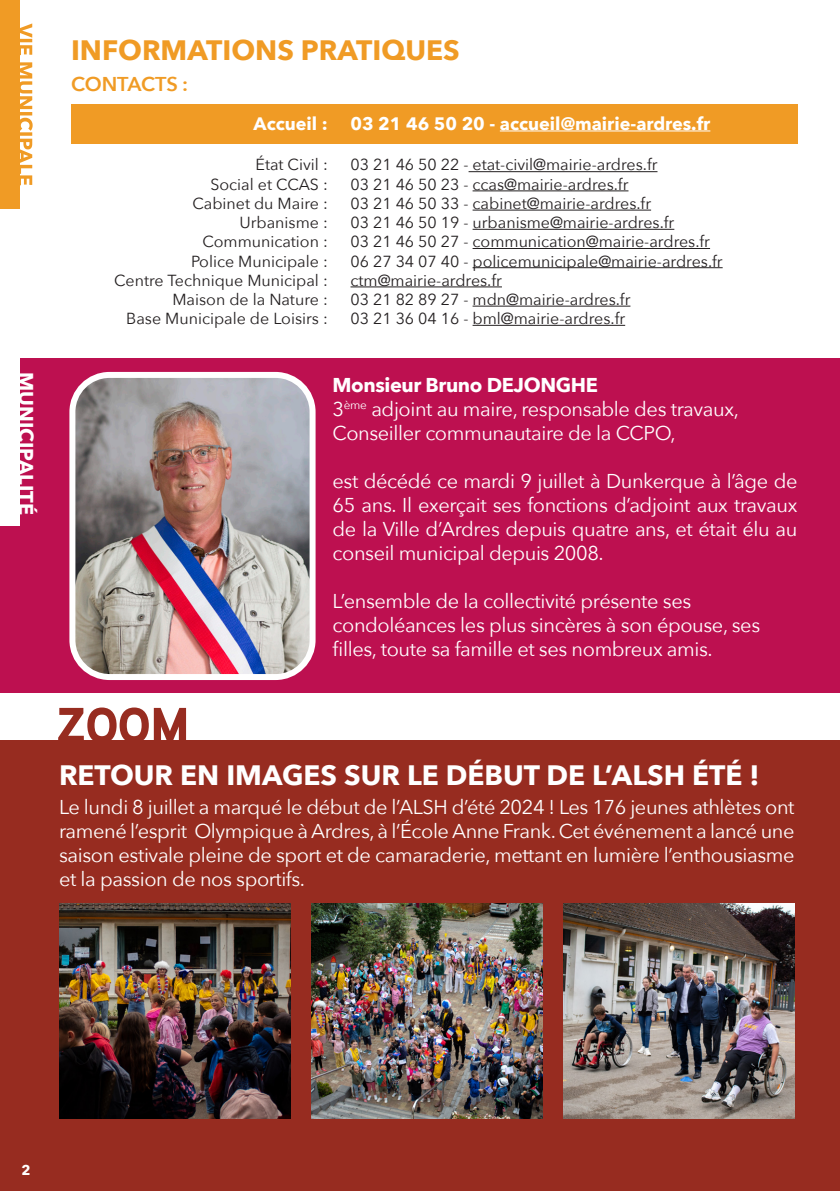
<style>
.page{position:relative;width:840px;height:1191px;background:#fff}
.page>*{position:absolute;margin:0;border:0;box-sizing:border-box;transform-origin:0 0}
.t1{font:700 28px "Avenir Next";color:#fff}
.t2{font:700 28px "Avenir Next";color:#f09b25}
.t3{font:20px/24px "Avenir Next";letter-spacing:-.02em;color:#fff;text-align:justify}
.t4{font:700 20px "Avenir Next";letter-spacing:-.02em;color:#fff}
.t5{font:700 20px "Avenir Next";color:#fff}
.t6{font:600 20px "Avenir Next";letter-spacing:-.005em;color:#f09b25}
.t7{font:700 18px "Avenir Next";color:#fff}
.t8{font:16px "Avenir Next";color:#231f20}
.t9{font:700 14px "Avenir Next";color:#fff}
</style>
<div class="page">
<div style="left:0;top:740px;width:839px;height:451px;background:#972c20"></div>
<hr style="left:468px;top:171px;width:189px;height:1px;background:#231f20">
<hr style="left:472px;top:190px;width:156px;height:1px;background:#231f20">
<hr style="left:472px;top:210px;width:178px;height:1px;background:#231f20">
<hr style="left:472px;top:229px;width:202px;height:1px;background:#231f20">
<hr style="left:472px;top:248px;width:237px;height:1px;background:#231f20">
<hr style="left:472px;top:267px;width:250px;height:1px;background:#231f20">
<hr style="left:350px;top:286px;width:151px;height:1px;background:#231f20">
<hr style="left:472px;top:306px;width:158px;height:1px;background:#231f20">
<hr style="left:472px;top:325px;width:152px;height:1px;background:#231f20">
<div style="left:71px;top:104px;width:726px;height:40px;background:#f09b25"></div>
<hr style="left:499px;top:130px;width:211px;height:1px;background:#fff">
<div style="left:0;top:358px;width:839px;height:335px;background:#bd1050"></div>
<div style="left:0;top:330px;width:20px;height:196px;background:#fff"></div>
<div style="left:0;top:0;width:19px;height:209px;background:#f09b25"></div>
<svg style="left:19px;top:23px;width:14px;height:162px"></svg>
<img style="left:76px;top:379px;width:232px;height:294px">
<div style="left:69px;top:372px;width:246px;height:308px;border:6px solid #fff;border-radius:37px"></div>
<svg style="left:58px;top:707px;width:128px;height:33px"></svg>
<img style="left:311px;top:903px;width:231px;height:216px">
<img style="left:59px;top:903px;width:231px;height:216px">
<img style="left:563px;top:903px;width:231px;height:216px">
<p class="t5" style="left:43px;top:372px;width:145px;rotate:90deg">MUNICIPALITÉ</p>
<p class="t2" style="left:71px;top:26px;width:390px">INFORMATIONS PRATIQUES</p>
<p class="t6" style="left:71px;top:66px;width:118px">CONTACTS :</p>
<p class="t7" style="left:253px;top:108px;width:76px">Accueil :</p>
<p class="t7" style="left:350px;top:108px;width:361px">03 21 46 50 20 - accueil@mairie-ardres.fr</p>
<p class="t8" style="left:255px;top:151px;width:74px">État Civil :</p>
<p class="t8" style="left:210px;top:171px;width:119px">Social et CCAS :</p>
<p class="t8" style="left:192px;top:190px;width:137px">Cabinet du Maire :</p>
<p class="t8" style="left:239px;top:209px;width:90px">Urbanisme :</p>
<p class="t8" style="left:202px;top:228px;width:127px">Communication :</p>
<p class="t8" style="left:191px;top:247px;width:138px">Police Municipale :</p>
<p class="t8" style="left:114px;top:267px;width:215px">Centre Technique Municipal :</p>
<p class="t8" style="left:172px;top:286px;width:157px">Maison de la Nature :</p>
<p class="t8" style="left:126px;top:305px;width:203px">Base Municipale de Loisirs :</p>
<p class="t8" style="left:350px;top:151px;width:308px">03 21 46 50 22 - etat-civil@mairie-ardres.fr</p>
<p class="t8" style="left:350px;top:171px;width:279px">03 21 46 50 23 - ccas@mairie-ardres.fr</p>
<p class="t8" style="left:350px;top:190px;width:302px">03 21 46 50 33 - cabinet@mairie-ardres.fr</p>
<p class="t8" style="left:350px;top:209px;width:325px">03 21 46 50 19 - urbanisme@mairie-ardres.fr</p>
<p class="t8" style="left:350px;top:228px;width:361px">03 21 46 50 27 - communication@mairie-ardres.fr</p>
<p class="t8" style="left:350px;top:247px;width:373px">06 27 34 07 40 - policemunicipale@mairie-ardres.fr</p>
<p class="t8" style="left:350px;top:267px;width:153px">ctm@mairie-ardres.fr</p>
<p class="t8" style="left:350px;top:286px;width:281px">03 21 82 89 27 - mdn@mairie-ardres.fr</p>
<p class="t8" style="left:350px;top:305px;width:276px">03 21 36 04 16 - bml@mairie-ardres.fr</p>
<p class="t4" style="left:332px;top:367px;width:267px">Monsieur Bruno DEJONGHE</p>
<p class="t3" style="left:332px;top:396px;width:407px">3<sup>ème</sup> adjoint au maire, responsable des travaux,</p>
<p class="t3" style="left:332px;top:420px;width:344px">Conseiller communautaire de la CCPO,</p>
<p class="t3" style="left:332px;top:468px;width:466px">est décédé ce mardi 9 juillet à Dunkerque à l’âge de 65 ans. Il exerçait ses fonctions d’adjoint aux travaux de la Ville d’Ardres depuis quatre ans, et était élu au conseil municipal depuis 2008.</p>
<p class="t3" style="left:332px;top:588px;width:429px;text-align:left">L’ensemble de la collectivité présente ses condoléances les plus sincères à son épouse, ses filles, toute sa famille et ses nombreux amis.</p>
<p class="t1" style="left:59px;top:751px;width:701px">RETOUR EN IMAGES SUR LE DÉBUT DE L’ALSH ÉTÉ !</p>
<p class="t3" style="left:59px;top:794px;width:736px">Le lundi 8 juillet a marqué le début de l’ALSH d’été 2024 ! Les 176 jeunes athlètes ont ramené l’esprit Olympique à Ardres, à l’École Anne Frank. Cet événement a lancé une saison estivale pleine de sport et de camaraderie, mettant en lumière l’enthousiasme et la passion de nos sportifs.</p>
<p class="t9" style="left:21px;top:1157px;width:11px">2</p>
</div>
